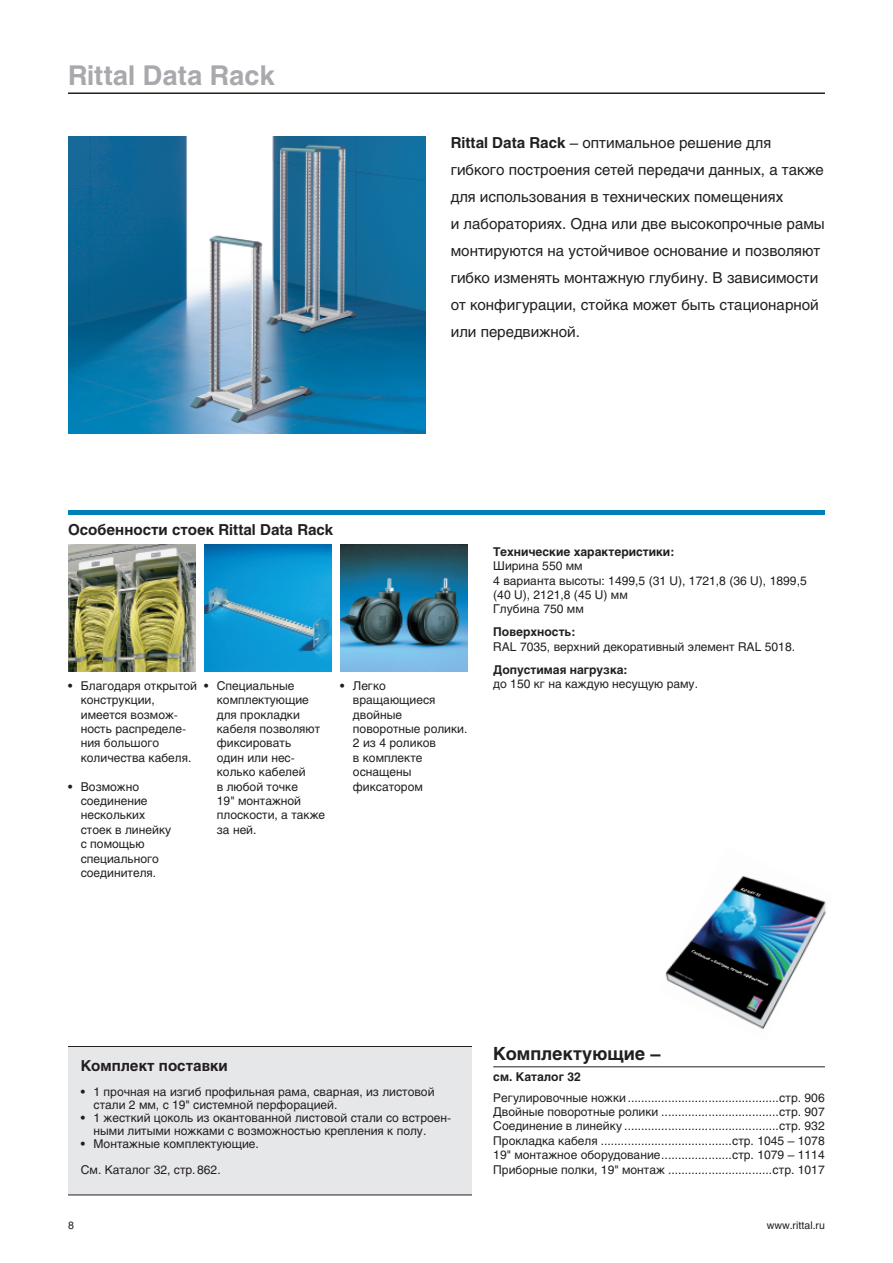
<style>
.page{position:relative;width:893px;height:1263px;background:#fff}
.page>*{position:absolute;margin:0;border:0;box-sizing:border-box;transform-origin:0 0}
.t1{font:700 27px "Helios C";color:#a8a9ad}
.t2{font:700 18px "Helios C";color:#231f20}
.t3{font:15px/27px "Helios C";color:#231f20}
.t4{font:700 15px "Helios C";color:#231f20}
.t5{font:12px/14.4px "Helios C";color:#231f20}
.t6{font:700 12px "Helios C";color:#231f20}
.t7{font:10.5px "Helios C";color:#231f20}
.t8{font:italic 700 3.75px "Helios C";color:#fff}
.s1{font-weight:700}
</style>
<div class="page">
<img style="left:665px;top:876px;width:161px;height:153px">
<hr style="left:68px;top:92px;width:757px;height:2px;background:#231f20">
<img style="left:68px;top:136px;width:357px;height:298px">
<img style="left:68px;top:544px;width:128px;height:128px">
<img style="left:204px;top:544px;width:128px;height:128px">
<img style="left:340px;top:544px;width:128px;height:128px">
<hr style="left:68px;top:510px;width:757px;height:4px;background:#0080b6">
<div style="left:68px;top:1046px;width:404px;height:149px;background:#e6e7e9"></div>
<hr style="left:493px;top:1066px;width:332px;height:1px;background:#231f20">
<hr style="left:68px;top:1046px;width:404px;height:1px;background:#231f20">
<hr style="left:68px;top:1194px;width:404px;height:1px;background:#231f20">
<h1 class="t1" style="left:68px;top:65px;width:208px">Rittal Data Rack</h1>
<p class="t4" style="left:68px;top:523px;width:267px">Особенности cтоек Rittal Data Rack</p>
<p class="t3" style="left:451px;top:130px;width:376px"><span class="s1">Rittal Data Rack</span> – оптимальное решение для гибкого построения сетей передачи данных, а также для использования в технических помещениях<br>и лабораториях. Одна или две высокопрочные рамы монтируются на устойчивое основание и позволяют гибко изменять монтажную глубину. В зависимости от конфигурации, стойка может быть стационарной или передвижной.</p>
<p class="t5" style="left:217px;top:679px;width:110px;text-indent:-13px"><span class="s1">•</span> Специальные комплектующие для прокладки кабеля позволяют фиксировать<br>один или нес&shy;колько кабелей<br>в любой точке<br>19" монтажной плоскости, а также за ней.</p>
<p class="t5" style="left:353px;top:679px;width:116px;text-indent:-13px"><span class="s1">•</span> Легко вращающиеся двойные поворотные ролики.<br>2 из 4 роликов<br>в комплекте оснащены фиксатором</p>
<p class="t5" style="left:81px;top:679px;width:118px;text-indent:-13px"><span class="s1">•</span> Благодаря открытой конструкции, имеется возмож&shy;ность распределе&shy;ния большого количества кабеля.</p>
<p class="t5" style="left:81px;top:780px;width:92px;text-indent:-13px"><span class="s1">•</span> Возможно соединение нескольких стоек в линейку с помощью специального соединителя.</p>
<p class="t4" style="left:81px;top:1059px;width:148px">Комплект поставки</p>
<p class="t5" style="left:94px;top:1086px;width:342px;line-height:12.9px;text-indent:-13px"><span class="s1">•</span> 1 прочная на изгиб профильная рама, сварная, из листовой стали 2 мм, с 19" системной перфорацией.</p>
<p class="t5" style="left:94px;top:1112px;width:359px;line-height:12.9px;text-indent:-13px"><span class="s1">•</span> 1 жесткий цоколь из окантованной листовой стали со встроен&shy;ными литыми ножками с возможностью крепления к полу.</p>
<p class="t5" style="left:81px;top:1131px;width:180px;line-height:25.8px"><span class="s1">•</span> Монтажные комплектующие.<br>См. Каталог 32, стр. 862.</p>
<p class="t6" style="left:493px;top:547px;width:183px">Технические характеристики:</p>
<p class="t5" style="left:493px;top:560px;width:315px">Ширина 550 мм<br>4 варианта высоты: 1499,5 (31 U), 1721,8 (36 U), 1899,5 (40 U), 2121,8 (45 U) мм<br>Глубина 750 мм</p>
<p class="t6" style="left:493px;top:627px;width:84px">Поверхность:</p>
<p class="t5" style="left:493px;top:640px;width:303px">RAL 7035, верхний декоративный элемент RAL 5018.</p>
<p class="t6" style="left:493px;top:665px;width:136px">Допустимая нагрузка:</p>
<p class="t5" style="left:493px;top:677px;width:206px">до 150 кг на каждую несущую раму.</p>
<p class="t8" style="left:741px;top:887px;width:22px;rotate:19deg">Каталог 32</p>
<p class="t8" style="left:692px;top:949px;width:84px;rotate:24deg">Глобально = быстрее, лучше, эффективней</p>
<h2 class="t2" style="left:493px;top:1047px;width:169px">Комплектующие –</h2>
<p class="t6" style="left:493px;top:1072px;width:89px">см. Каталог 32</p>
<p class="t5" style="left:493px;top:1091px;width:333px;text-align:justify">Регулировочные ножки .............................................стр. 906<br>Двойные поворотные ролики ...................................стр. 907<br>Соединение в линейку ..............................................стр. 932<br>Прокладка кабеля .......................................стр. 1045 – 1078<br>19" монтажное оборудование .....................стр. 1079 – 1114<br>Приборные полки, 19" монтаж ...............................стр. 1017</p>
<p class="t7" style="left:68px;top:1221px;width:7px">8</p>
<p class="t7" style="left:767px;top:1221px;width:60px">www.rittal.ru</p>
</div>
